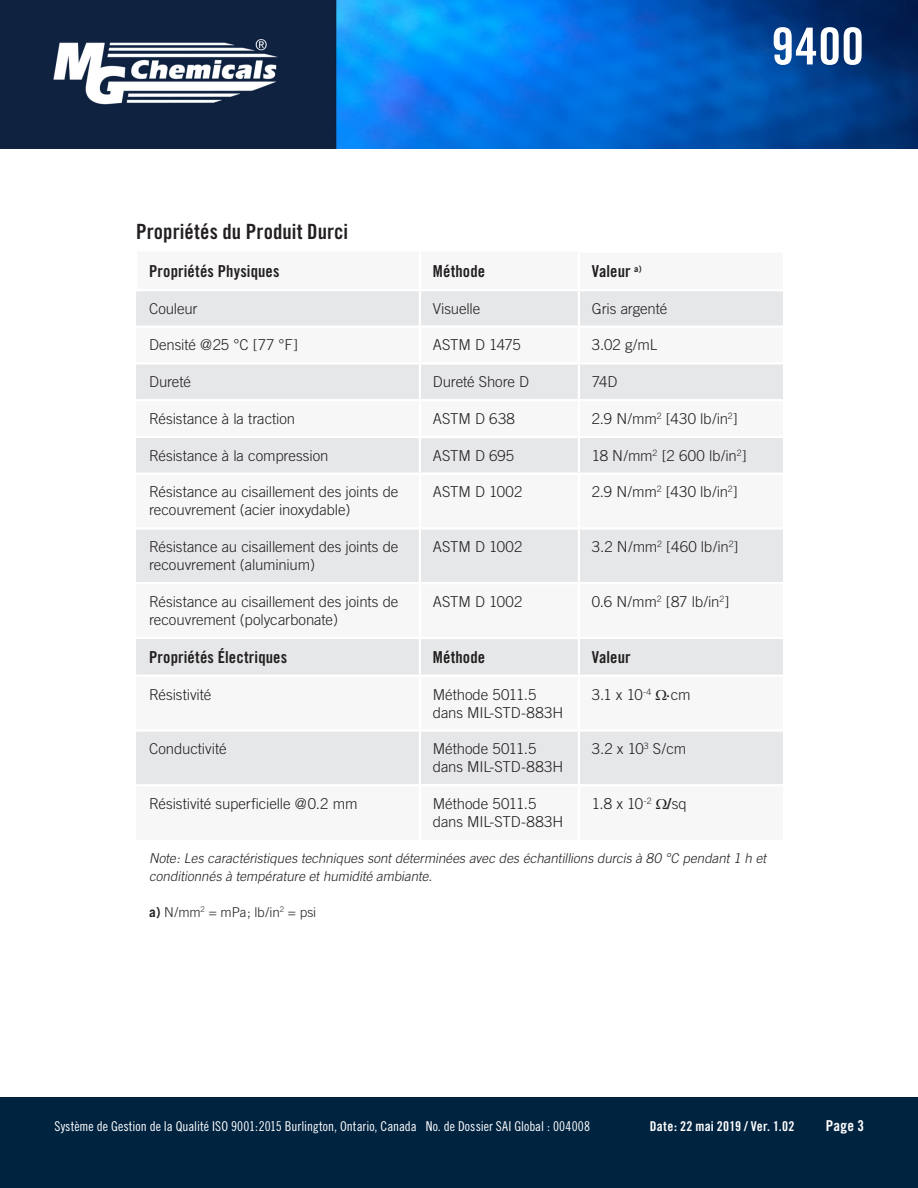
<style>
.page{position:relative;width:918px;height:1188px;background:#fff}
.page>*{position:absolute;margin:0;border:0;box-sizing:border-box;transform-origin:0 0}
.t1{font:51px "Trade Gothic Bold Cond Twenty";color:#fff}
.t2{font:21px "Trade Gothic Bold Cond Twenty";letter-spacing:.005em;color:#231f20}
.t3{font:16.5px "Trade Gothic Bold Cond Twenty";letter-spacing:.005em;color:#231f20}
.t4{font:300 15px/18px "Trade Gothic";letter-spacing:-.01em;color:#231f20}
.t5{font:15px "Trade Gothic Bold Cond Twenty";color:#fff}
.t6{font:italic 300 13.5px/18px "Trade Gothic";color:#231f20}
.t7{font:13.5px "Trade Gothic Cond Eighteen";color:#fff}
.t8{font:13.5px "Trade Gothic Bold Cond Twenty";letter-spacing:.02em;color:#fff}
.t9{font:300 13.5px "Trade Gothic";letter-spacing:-.01em;color:#231f20}
.s1{font-family:"Trade Gothic Bold Cond Twenty";font-weight:400}
.s2{font-weight:700}
</style>
<div class="page">
<img style="left:0;top:0;width:918px;height:149px">
<div style="left:0;top:1097px;width:918px;height:91px;background:#002340"></div>
<svg style="left:136px;top:291px;width:647px;height:493px;fill:#e6e7e9"></svg>
<hr style="left:421px;top:325px;width:157px;height:3px;background:#fff">
<hr style="left:421px;top:362px;width:157px;height:3px;background:#fff">
<hr style="left:421px;top:399px;width:157px;height:2px;background:#fff">
<hr style="left:421px;top:436px;width:157px;height:2px;background:#fff">
<hr style="left:421px;top:472px;width:157px;height:3px;background:#fff">
<hr style="left:421px;top:527px;width:157px;height:3px;background:#fff">
<hr style="left:421px;top:582px;width:157px;height:2px;background:#fff">
<hr style="left:421px;top:637px;width:157px;height:2px;background:#fff">
<hr style="left:421px;top:674px;width:157px;height:3px;background:#fff">
<hr style="left:421px;top:729px;width:157px;height:3px;background:#fff">
<hr style="left:578px;top:291px;width:2px;height:35px;background:#fff">
<hr style="left:578px;top:326px;width:205px;height:2px;background:#fff">
<hr style="left:578px;top:328px;width:2px;height:34px;background:#fff">
<hr style="left:578px;top:362px;width:205px;height:3px;background:#fff">
<hr style="left:578px;top:365px;width:2px;height:34px;background:#fff">
<hr style="left:578px;top:399px;width:205px;height:2px;background:#fff">
<hr style="left:578px;top:401px;width:2px;height:35px;background:#fff">
<hr style="left:578px;top:436px;width:205px;height:2px;background:#fff">
<hr style="left:578px;top:438px;width:2px;height:35px;background:#fff">
<hr style="left:578px;top:473px;width:205px;height:2px;background:#fff">
<hr style="left:578px;top:475px;width:2px;height:52px;background:#fff">
<hr style="left:578px;top:527px;width:205px;height:3px;background:#fff">
<hr style="left:578px;top:530px;width:2px;height:52px;background:#fff">
<hr style="left:578px;top:582px;width:205px;height:2px;background:#fff">
<hr style="left:578px;top:584px;width:2px;height:53px;background:#fff">
<hr style="left:578px;top:637px;width:205px;height:2px;background:#fff">
<hr style="left:578px;top:639px;width:2px;height:36px;background:#fff">
<hr style="left:578px;top:675px;width:205px;height:2px;background:#fff">
<hr style="left:578px;top:677px;width:2px;height:52px;background:#fff">
<hr style="left:578px;top:729px;width:205px;height:3px;background:#fff">
<hr style="left:578px;top:732px;width:2px;height:52px;background:#fff">
<hr style="left:419px;top:291px;width:2px;height:35px;background:#fff">
<hr style="left:136px;top:326px;width:285px;height:2px;background:#fff">
<hr style="left:419px;top:328px;width:2px;height:34px;background:#fff">
<hr style="left:136px;top:362px;width:285px;height:3px;background:#fff">
<hr style="left:419px;top:365px;width:2px;height:34px;background:#fff">
<hr style="left:136px;top:399px;width:285px;height:2px;background:#fff">
<hr style="left:419px;top:401px;width:2px;height:35px;background:#fff">
<hr style="left:136px;top:436px;width:285px;height:2px;background:#fff">
<hr style="left:419px;top:438px;width:2px;height:35px;background:#fff">
<hr style="left:136px;top:473px;width:285px;height:2px;background:#fff">
<hr style="left:419px;top:475px;width:2px;height:52px;background:#fff">
<hr style="left:136px;top:527px;width:285px;height:3px;background:#fff">
<hr style="left:419px;top:530px;width:2px;height:52px;background:#fff">
<hr style="left:136px;top:582px;width:285px;height:2px;background:#fff">
<hr style="left:419px;top:584px;width:2px;height:53px;background:#fff">
<hr style="left:136px;top:637px;width:285px;height:2px;background:#fff">
<hr style="left:419px;top:639px;width:2px;height:36px;background:#fff">
<hr style="left:136px;top:675px;width:285px;height:2px;background:#fff">
<hr style="left:419px;top:677px;width:2px;height:52px;background:#fff">
<hr style="left:136px;top:729px;width:285px;height:3px;background:#fff">
<hr style="left:419px;top:732px;width:2px;height:52px;background:#fff">
<svg style="left:656px;top:689px;width:11px;height:11px"></svg>
<h1 class="t1" style="left:771px;top:15px;width:94px">9400</h1>
<p class="t2" style="left:136px;top:218px;width:213px">Propriétés du Produit Durci</p>
<p class="t3" style="left:149px;top:261px;width:132px">Propriétés Physiques</p>
<p class="t3" style="left:433px;top:261px;width:54px">Méthode</p>
<p class="t3" style="left:592px;top:261px;width:51px">Valeur <sup>a)</sup></p>
<p class="t4" style="left:149px;top:299px;width:50px">Couleur</p>
<p class="t4" style="left:433px;top:299px;width:49px">Visuelle</p>
<p class="t4" style="left:592px;top:299px;width:77px">Gris argenté</p>
<p class="t4" style="left:149px;top:336px;width:151px">Densité @25 °C [77 °F]</p>
<p class="t4" style="left:433px;top:336px;width:89px">ASTM D 1475</p>
<p class="t4" style="left:592px;top:336px;width:67px">3.02 g/mL</p>
<p class="t4" style="left:149px;top:373px;width:43px">Dureté</p>
<p class="t4" style="left:433px;top:373px;width:98px">Dureté Shore D</p>
<p class="t4" style="left:592px;top:373px;width:27px">74D</p>
<p class="t4" style="left:149px;top:409px;width:148px">Résistance à la traction</p>
<p class="t4" style="left:433px;top:409px;width:84px">ASTM D 638</p>
<p class="t4" style="left:592px;top:409px;width:148px">2.9 N/mm<sup>2</sup> [430 lb/in<sup>2</sup>]</p>
<p class="t4" style="left:149px;top:446px;width:181px">Résistance à la compression</p>
<p class="t4" style="left:433px;top:446px;width:83px">ASTM D 695</p>
<p class="t4" style="left:592px;top:446px;width:156px">18 N/mm<sup>2</sup> [2 600 lb/in<sup>2</sup>]</p>
<p class="t4" style="left:149px;top:483px;width:251px">Résistance au cisaillement des joints de recouvrement (acier inoxydable)</p>
<p class="t4" style="left:433px;top:483px;width:91px">ASTM D 1002</p>
<p class="t4" style="left:592px;top:483px;width:148px">2.9 N/mm<sup>2</sup> [430 lb/in<sup>2</sup>]</p>
<p class="t4" style="left:149px;top:538px;width:251px">Résistance au cisaillement des joints de recouvrement (aluminium)</p>
<p class="t4" style="left:433px;top:538px;width:91px">ASTM D 1002</p>
<p class="t4" style="left:592px;top:538px;width:148px">3.2 N/mm<sup>2</sup> [460 lb/in<sup>2</sup>]</p>
<p class="t4" style="left:149px;top:592px;width:251px">Résistance au cisaillement des joints de recouvrement (polycarbonate)</p>
<p class="t4" style="left:433px;top:592px;width:91px">ASTM D 1002</p>
<p class="t4" style="left:592px;top:592px;width:139px">0.6 N/mm<sup>2</sup> [87 lb/in<sup>2</sup>]</p>
<p class="t3" style="left:149px;top:647px;width:140px">Propriétés Électriques</p>
<p class="t3" style="left:433px;top:647px;width:54px">Méthode</p>
<p class="t3" style="left:592px;top:647px;width:40px">Valeur</p>
<p class="t4" style="left:149px;top:685px;width:64px">Résistivité</p>
<p class="t4" style="left:433px;top:685px;width:105px">Méthode 5011.5</p>
<p class="t4" style="left:433px;top:703px;width:132px">dans MIL-STD-883H</p>
<p class="t4" style="left:592px;top:685px;width:100px">3.1 x 10<sup>-4</sup> <span class="s1">·</span>cm</p>
<p class="t4" style="left:149px;top:740px;width:79px">Conductivité</p>
<p class="t4" style="left:433px;top:740px;width:105px">Méthode 5011.5</p>
<p class="t4" style="left:433px;top:758px;width:132px">dans MIL-STD-883H</p>
<p class="t4" style="left:149px;top:794px;width:210px">Résistivité superficielle @0.2 mm</p>
<p class="t4" style="left:433px;top:794px;width:105px">Méthode 5011.5</p>
<p class="t4" style="left:433px;top:812px;width:132px">dans MIL-STD-883H</p>
<p class="t4" style="left:592px;top:740px;width:96px">3.2 x 10<sup>3</sup> S/cm</p>
<p class="t4" style="left:592px;top:794px;width:97px">1.8 x 10<sup>-2</sup> <span class="s1">/</span>sq</p>
<p class="t6" style="left:149px;top:849px;width:622px">Note: Les caractéristiques techniques sont déterminées avec des échantillions durcis à 80 °C pendant 1 h et conditionnés à température et humidité ambiante.</p>
<p class="t9" style="left:149px;top:904px;width:169px"><span class="s2">a)</span> N/mm<sup>2</sup> = mPa; lb/in<sup>2</sup> = psi</p>
<p class="t7" style="left:54px;top:1118px;width:537px">Système de Gestion de la Qualité ISO 9001:2015 Burlington, Ontario, Canada No. de Dossier SAI Global : 004008</p>
<p class="t8" style="left:650px;top:1118px;width:146px">Date: 22 mai 2019 / Ver. 1.02</p>
<p class="t5" style="left:826px;top:1116px;width:40px">Page 3</p>
</div>
